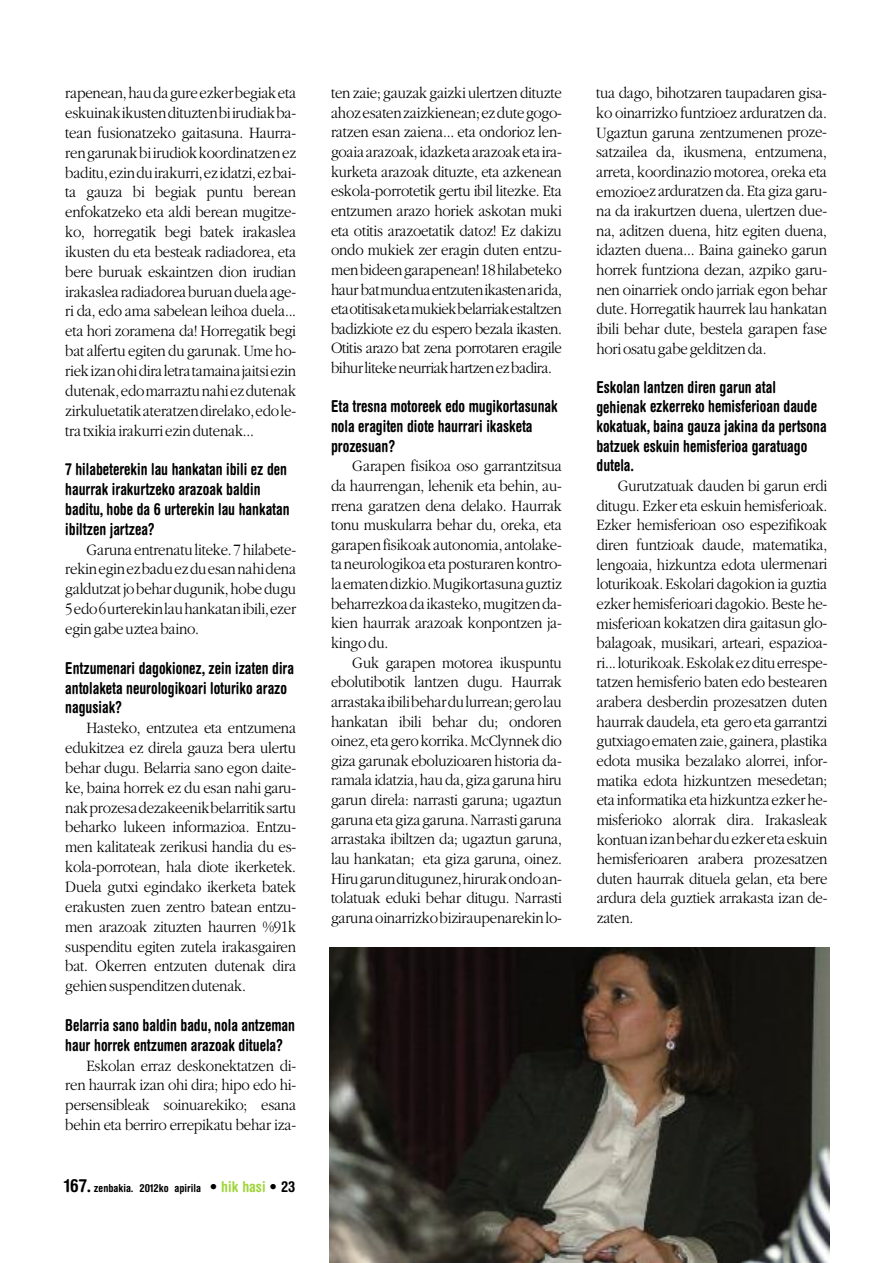
<style>
.page{position:relative;width:893px;height:1263px;background:#fff}
.page>*{position:absolute;margin:0;border:0;box-sizing:border-box;transform-origin:0 0}
.t1{font:300 16.5px/19.6px "Garamond";letter-spacing:-.015em;color:#000;text-align:justify;scale:.9 1}
.t2{font:700 condensed 16.5px/19.8px "Helvetica Rounded";color:#000;scale:.9 1}
.t3{font:700 condensed 11.1px "Helvetica Rounded";color:#000}
.s1{font-size:18px}
.s2{font-size:15px}
.s3{font-size:15px;color:#a1d53a}
</style>
<div class="page">
<img style="left:330px;top:947px;width:499px;height:316px">
<p class="t1" style="left:65px;top:83px;width:258px">rapenean,haudagureezkerbegiaketa eskuinakikustendituztenbiirudiakba&shy;tean fusionatzeko gaitasuna. Haurra&shy;rengarunakbiirudiokkoordinatzenez baditu,ezinduirakurri,ezidatzi,ezbai&shy;ta gauza bi begiak puntu berean enfokatzeko eta aldi berean mugitze&shy;ko, horregatik begi batek irakaslea ikusten du eta besteak radiadorea, eta bere buruak eskaintzen dion irudian irakaslearadiadoreaburuanduelaage&shy;ri da, edo ama sabelean leihoa duela... eta hori zoramena da! Horregatik begi bat alfertu egiten du garunak. Ume ho&shy;riekizanohidiraletratamainajaitsiezin dutenak,edomarraztunahiezdutenak zirkuluetatikateratzendirelako,edole&shy;tra txikia irakurri ezindutenak...</p>
<p class="t2" style="left:65px;top:461px;width:251px">7 hilabeterekin lau hankatan ibili ez den haurrak irakurtzeko arazoak baldin baditu, hobe da 6 urterekin lau hankatan ibiltzen jartzea?</p>
<p class="t1" style="left:65px;top:539px;width:258px;text-indent:21px">Garunaentrenatuliteke.7hilabete&shy;rekineginezbaduezduesannahidena galdutzatjobehardugunik,hobedugu 5edo6urterekinlauhankatanibili,ezer egingabeuzteabaino.</p>
<p class="t2" style="left:65px;top:659px;width:256px">Entzumenari dagokionez, zein izaten dira antolaketa neurologikoari loturiko arazo nagusiak?</p>
<p class="t1" style="left:65px;top:718px;width:258px;text-indent:21px">Hasteko, entzutea eta entzumena edukitzea ez direla gauza bera ulertu behar dugu. Belarria sano egon daite&shy;ke, baina horrek ez du esan nahi garu&shy;nakprozesadezakeenikbelarritiksartu beharko lukeen informazioa. Entzu&shy;men kalitateak zerikusi handia du es&shy;kola-porrotean, hala diote ikerketek.<br>Duela gutxi egindako ikerketa batek erakusten zuen zentro batean entzu&shy;men arazoak zituzten haurren %91k suspenditu egiten zutela irakasgairen bat. Okerren entzuten dutenak dira gehiensuspenditzendutenak.</p>
<p class="t2" style="left:65px;top:1017px;width:257px">Belarria sano baldin badu, nola antzeman haur horrek entzumen arazoak dituela?</p>
<p class="t1" style="left:65px;top:1055px;width:258px;text-indent:21px">Eskolan erraz deskonektatzen di&shy;ren haurrak izan ohi dira; hipo edo hi&shy;persensibleak soinuarekiko; esana behin eta berriro errepikatu behar iza-</p>
<p class="t3" style="left:64px;top:1184px;width:233px"><span class="s1">167.</span> zenbakia. 2012ko apirila <span class="s2">•</span> <span class="s3">hik hasi</span> <span class="s2">• 23</span></p>
<p class="t1" style="left:331px;top:83px;width:258px">ten zaie; gauzak gaizki ulertzen dituzte ahozesatenzaizkienean;ezdutegogo&shy;ratzen esan zaiena... eta ondorioz len&shy;goaiaarazoak,idazketaarazoaketaira&shy;kurketa arazoak dituzte, eta azkenean eskola-porrotetik gertu ibil litezke. Eta entzumen arazo horiek askotan muki eta otitis arazoetatik datoz! Ez dakizu ondo mukiek zer eragin duten entzu&shy;menbideengarapenean!18hilabeteko haur batmunduaentzutenikastenarida, etaotitisaketamukiekbelarriakestaltzen badizkiote ez du espero bezala ikasten.<br>Otitis arazo bat zena porrotaren eragile bihurlitekeneurriakhartzenezbadira.</p>
<p class="t2" style="left:331px;top:398px;width:253px">Eta tresna motoreek edo mugikortasunak nola eragiten diote haurrari ikasketa prozesuan?</p>
<p class="t1" style="left:331px;top:456px;width:258px;text-indent:21px">Garapen fisikoa oso garrantzitsua da haurrengan, lehenik eta behin, au&shy;rrena garatzen dena delako. Haurrak tonu muskularra behar du, oreka, eta garapenfisikoakautonomia, antolake&shy;taneurologikoaetaposturarenkontro&shy;laematendizkio.Mugikortasunaguztiz beharrezkoadaikasteko,mugitzenda&shy;kien haurrak arazoak konpontzen ja&shy;kingodu.</p>
<p class="t1" style="left:331px;top:652px;width:258px;text-indent:21px">Guk garapen motorea ikuspuntu ebolutibotik lantzen dugu. Haurrak arrastakaibilibehardulurrean;gerolau hankatan ibili behar du; ondoren oinez, eta gerokorrika. McClynnekdio giza garunak eboluzioaren historia da&shy;ramala idatzia,hauda,gizagarunahiru garun direla: narrasti garuna; ugaztun garuna etagizagaruna.Narrastigaruna arrastaka ibiltzen da; ugaztun garuna, lau hankatan; eta giza garuna, oinez.<br>Hirugarunditugunez,hirurakondoan&shy;tolatuak eduki behar ditugu. Narrasti garunaoinarrizkobiziraupenarekinlo-</p>
<p class="t1" style="left:596px;top:83px;width:258px">tua dago, bihotzaren taupadaren gisa&shy;ko oinarrizko funtzioez arduratzen da.<br>Ugaztun garuna zentzumenen proze&shy;satzailea da, ikusmena, entzumena, arreta, koordinazio motorea, oreka eta emozioez arduratzen da. Eta giza garu&shy;na da irakurtzen duena, ulertzen due&shy;na, aditzen duena, hitz egiten duena, idazten duena... Baina gaineko garun horrek funtziona dezan, azpiko garu&shy;nen oinarriek ondo jarriak egon behar dute. Horregatik haurrek lau hankatan ibili behar dute, bestela garapen fase horiosatugabegelditzenda.</p>
<p class="t2" style="left:596px;top:379px;width:257px">Eskolan lantzen diren garun atal gehienak ezkerreko hemisferioan daude kokatuak, baina gauza jakina da pertsona batzuek eskuin hemisferioa garatuago dutela.</p>
<p class="t1" style="left:596px;top:475px;width:258px;text-indent:21px">Gurutzatuak dauden bi garun erdi ditugu. Ezker eta eskuin hemisferioak.<br>Ezker hemisferioan oso espezifikoak diren funtzioak daude, matematika, lengoaia, hizkuntza edota ulermenari loturikoak. Eskolari dagokion ia guztia ezker hemisferioari dagokio. Beste he&shy;misferioan kokatzen dira gaitasun glo&shy;balagoak, musikari, arteari, espazioa&shy;ri...loturikoak.Eskolakezdituerrespe&shy;tatzen hemisferio baten edo bestearen arabera desberdin prozesatzen duten haurrakdaudela, eta geroeta garrantzi gutxiagoematenzaie,gainera,plastika edota musika bezalako alorrei, infor&shy;matika edota hizkuntzen mesedetan; eta informatika etahizkuntza ezkerhe&shy;misferioko alorrak dira. Irakasleak kontuanizanbeharduezkeretaeskuin hemisferioaren arabera prozesatzen duten haurrak dituela gelan, eta bere ardura dela guztiek arrakasta izan de&shy;zaten.</p>
</div>
